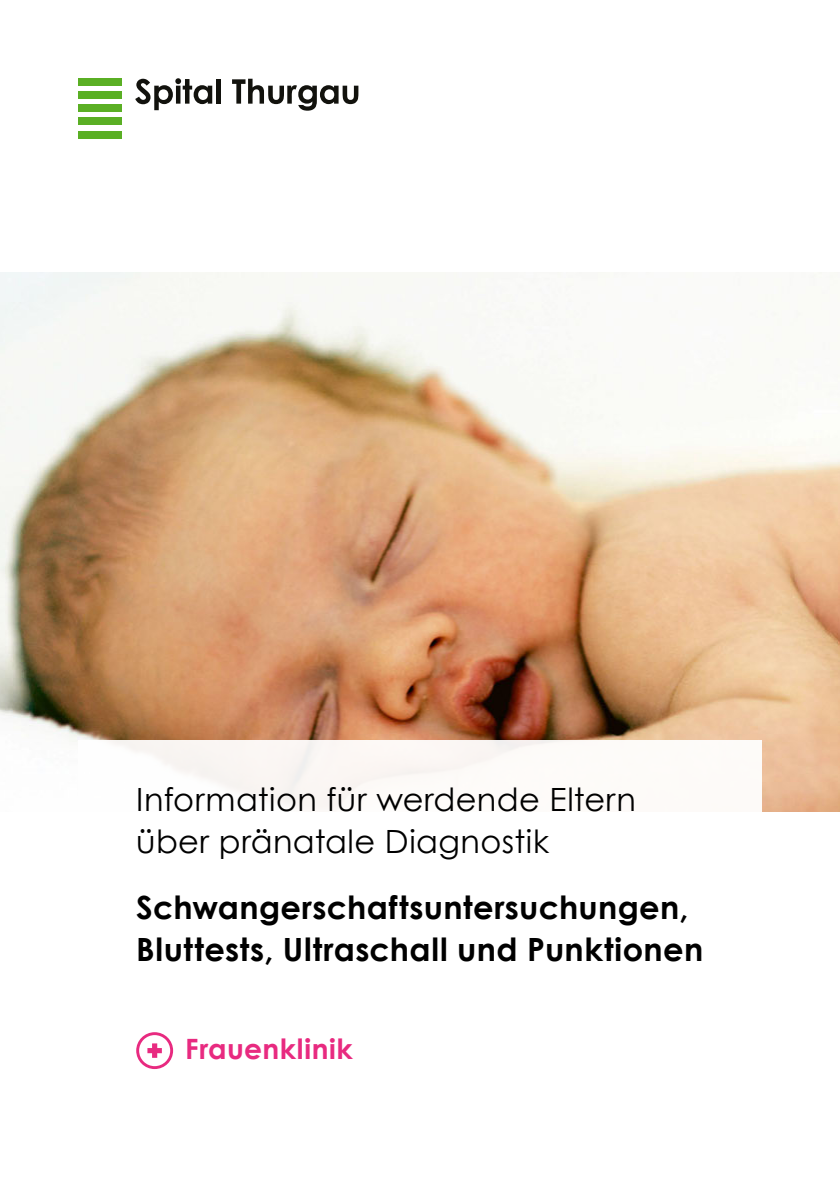
<style>
.page{position:relative;width:840px;height:1191px;background:#fff}
.page>*{position:absolute;margin:0;border:0;box-sizing:border-box;transform-origin:0 0}
.t1{font:700 32px/42px "Century Gothic";letter-spacing:.01em;color:#000}
.t2{font:32px/42px "Century Gothic";letter-spacing:.01em;color:#000}
.t3{font:700 28px "Century Gothic";letter-spacing:.02em;color:#e82a80}
</style>
<div class="page">
<svg style="left:136px;top:1032px;width:37px;height:37px"></svg>
<div style="left:78px;top:78px;width:44px;height:8px;background:#5aaf24"></div>
<div style="left:78px;top:131px;width:44px;height:7px;background:#5aaf24"></div>
<div style="left:78px;top:91px;width:44px;height:8px;background:#5aaf24"></div>
<div style="left:78px;top:105px;width:44px;height:7px;background:#5aaf24"></div>
<div style="left:78px;top:118px;width:44px;height:7px;background:#5aaf24"></div>
<svg style="left:135px;top:78px;width:77px;height:32px"></svg>
<hr style="left:216px;top:79px;width:4px;height:25px;background:#12120d">
<svg style="left:232px;top:79px;width:126px;height:32px"></svg>
<img style="left:0;top:273px;width:839px;height:538px">
<div style="left:78px;top:740px;width:683px;height:244px;background:#fff"></div>
<p class="t2" style="left:136px;top:778px;width:501px">Information für werdende Eltern über pränatale Diagnostik</p>
<p class="t1" style="left:136px;top:885px;width:568px">Schwangerschaftsuntersuchungen,<br>Bluttests, Ultraschall und Punktionen</p>
<p class="t3" style="left:185px;top:1028px;width:169px">Frauenklinik</p>
</div>
